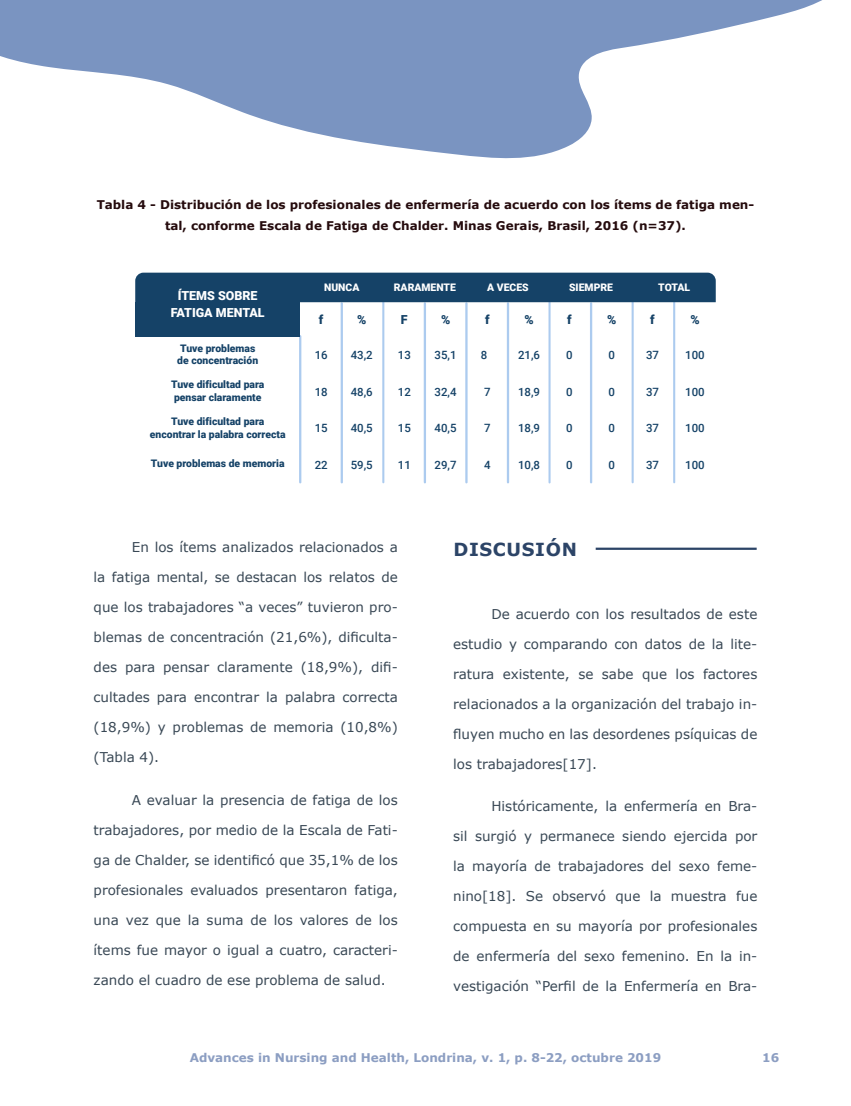
<style>
.page{position:relative;width:851px;height:1106px;background:#fff}
.page>*{position:absolute;margin:0;border:0;box-sizing:border-box;transform-origin:0 0}
.t1{font:700 18px "Verdana";letter-spacing:.035em;color:#2c4467}
.t2{font:13.5px "Verdana";color:#394855}
.t3{font:900 12.45px/17.1px "Roboto";color:#fff;text-align:center}
.t4{font:900 12.45px "Roboto";color:#154267}
.t5{font:700 12px/21px "Verdana";color:#250b0d;text-align:center}
.t6{font:700 12px "Verdana";color:#8c9ec2}
.t7{font:500 11.4px "Roboto";color:#154267}
.t8{font:900 10.35px/12.5px "Roboto";color:#154267}
.t9{font:900 10.35px "Roboto";color:#fff}
</style>
<div class="page">
<hr style="left:299px;top:336px;width:2px;height:146px;background:#accbef">
<hr style="left:340px;top:303px;width:3px;height:179px;background:#accbef">
<hr style="left:382px;top:298px;width:2px;height:184px;background:#accbef">
<hr style="left:423px;top:303px;width:3px;height:179px;background:#accbef">
<hr style="left:465px;top:303px;width:2px;height:179px;background:#accbef">
<hr style="left:506px;top:303px;width:3px;height:179px;background:#accbef">
<hr style="left:548px;top:298px;width:2px;height:184px;background:#accbef">
<hr style="left:590px;top:303px;width:2px;height:179px;background:#accbef">
<hr style="left:631px;top:298px;width:2px;height:184px;background:#accbef">
<hr style="left:673px;top:298px;width:2px;height:184px;background:#accbef">
<div style="left:135px;top:273px;width:580px;height:29px;background:#154267"></div>
<div style="left:135px;top:302px;width:165px;height:34px;background:#154267"></div>
<hr style="left:595px;top:547px;width:161px;height:3px;background:#2c4467">
<svg style="left:0;top:0;width:822px;height:159px;fill:#7a94c1"></svg>
<p class="t5" style="left:97px;top:194px;width:659px">Tabla 4 - Distribución de los profesionales de enfermería de acuerdo con los ítems de fatiga men&shy;tal, conforme Escala de Fatiga de Chalder. Minas Gerais, Brasil, 2016 (n=37).</p>
<p class="t3" style="left:171px;top:287px;width:95px">ÍTEMS SOBRE<br>FATIGA MENTAL</p>
<p class="t8" style="left:177px;top:341px;width:82px">Tuve problemas de concentración</p>
<p class="t8" style="left:171px;top:378px;width:95px">Tuve dificultad para pensar claramente</p>
<p class="t8" style="left:150px;top:415px;width:137px;text-align:center">Tuve dificultad para encontrar la palabra correcta</p>
<p class="t8" style="left:151px;top:457px;width:135px">Tuve problemas de memoria</p>
<p class="t9" style="left:324px;top:280px;width:37px">NUNCA</p>
<p class="t9" style="left:394px;top:280px;width:64px">RARAMENTE</p>
<p class="t9" style="left:487px;top:280px;width:43px">A VECES</p>
<p class="t9" style="left:569px;top:280px;width:45px">SIEMPRE</p>
<p class="t9" style="left:658px;top:280px;width:33px">TOTAL</p>
<p class="t4" style="left:319px;top:311px;width:6px">f</p>
<p class="t4" style="left:357px;top:311px;width:11px">%</p>
<p class="t4" style="left:401px;top:311px;width:8px">F</p>
<p class="t4" style="left:441px;top:311px;width:11px">%</p>
<p class="t4" style="left:485px;top:311px;width:6px">f</p>
<p class="t4" style="left:524px;top:311px;width:11px">%</p>
<p class="t4" style="left:567px;top:311px;width:6px">f</p>
<p class="t4" style="left:607px;top:311px;width:11px">%</p>
<p class="t4" style="left:650px;top:311px;width:6px">f</p>
<p class="t4" style="left:690px;top:311px;width:11px">%</p>
<p class="t7" style="left:314px;top:347px;width:14px">16</p>
<p class="t7" style="left:314px;top:384px;width:14px">18</p>
<p class="t7" style="left:314px;top:420px;width:14px">15</p>
<p class="t7" style="left:314px;top:456px;width:14px">22</p>
<p class="t7" style="left:351px;top:347px;width:23px">43,2</p>
<p class="t7" style="left:351px;top:384px;width:23px">48,6</p>
<p class="t7" style="left:351px;top:420px;width:23px">40,5</p>
<p class="t7" style="left:351px;top:456px;width:23px">59,5</p>
<p class="t7" style="left:398px;top:347px;width:14px">13</p>
<p class="t7" style="left:398px;top:384px;width:14px">12</p>
<p class="t7" style="left:398px;top:420px;width:14px">15</p>
<p class="t7" style="left:398px;top:456px;width:14px">11</p>
<p class="t7" style="left:434px;top:347px;width:23px">35,1</p>
<p class="t7" style="left:434px;top:384px;width:23px">32,4</p>
<p class="t7" style="left:434px;top:420px;width:23px">40,5</p>
<p class="t7" style="left:434px;top:456px;width:23px">29,7</p>
<p class="t7" style="left:481px;top:347px;width:8px">8</p>
<p class="t7" style="left:484px;top:384px;width:8px">7</p>
<p class="t7" style="left:484px;top:420px;width:8px">7</p>
<p class="t7" style="left:484px;top:456px;width:8px">4</p>
<p class="t7" style="left:518px;top:347px;width:23px">21,6</p>
<p class="t7" style="left:518px;top:384px;width:23px">18,9</p>
<p class="t7" style="left:518px;top:420px;width:23px">18,9</p>
<p class="t7" style="left:518px;top:456px;width:23px">10,8</p>
<p class="t7" style="left:566px;top:347px;width:8px">0</p>
<p class="t7" style="left:566px;top:384px;width:8px">0</p>
<p class="t7" style="left:566px;top:420px;width:8px">0</p>
<p class="t7" style="left:566px;top:456px;width:8px">0</p>
<p class="t7" style="left:608px;top:347px;width:8px">0</p>
<p class="t7" style="left:608px;top:384px;width:8px">0</p>
<p class="t7" style="left:608px;top:420px;width:8px">0</p>
<p class="t7" style="left:608px;top:456px;width:8px">0</p>
<p class="t7" style="left:646px;top:347px;width:14px">37</p>
<p class="t7" style="left:646px;top:384px;width:14px">37</p>
<p class="t7" style="left:646px;top:420px;width:14px">37</p>
<p class="t7" style="left:646px;top:456px;width:14px">37</p>
<p class="t7" style="left:685px;top:347px;width:21px">100</p>
<p class="t7" style="left:685px;top:384px;width:21px">100</p>
<p class="t7" style="left:685px;top:420px;width:21px">100</p>
<p class="t7" style="left:685px;top:456px;width:21px">100</p>
<p class="t2" style="left:132px;top:538px;width:267px">En los ítems analizados relacionados a</p>
<p class="t2" style="left:94px;top:568px;width:306px">la fatiga mental, se destacan los relatos de</p>
<p class="t2" style="left:94px;top:598px;width:306px">que los trabajadores “a veces” tuvieron pro-</p>
<p class="t2" style="left:94px;top:628px;width:306px">blemas de concentración (21,6%), dificulta-</p>
<p class="t2" style="left:94px;top:658px;width:306px">des para pensar claramente (18,9%), difi-</p>
<p class="t2" style="left:94px;top:688px;width:306px">cultades para encontrar la palabra correcta</p>
<p class="t2" style="left:94px;top:718px;width:306px">(18,9%) y problemas de memoria (10,8%)</p>
<p class="t2" style="left:94px;top:748px;width:67px">(Tabla 4).</p>
<p class="t2" style="left:132px;top:790px;width:267px">A evaluar la presencia de fatiga de los</p>
<p class="t2" style="left:94px;top:820px;width:306px">trabajadores, por medio de la Escala de Fati-</p>
<p class="t2" style="left:94px;top:850px;width:306px">ga de Chalder, se identificó que 35,1% de los</p>
<p class="t2" style="left:94px;top:880px;width:306px">profesionales evaluados presentaron fatiga,</p>
<p class="t2" style="left:94px;top:910px;width:306px">una vez que la suma de los valores de los</p>
<p class="t2" style="left:94px;top:940px;width:306px">ítems fue mayor o igual a cuatro, caracteri-</p>
<p class="t2" style="left:94px;top:970px;width:293px">zando el cuadro de ese problema de salud.</p>
<h1 class="t1" style="left:453px;top:536px;width:125px">DISCUSIÓN</h1>
<p class="t2" style="left:491px;top:604px;width:267px">De acuerdo con los resultados de este</p>
<p class="t2" style="left:453px;top:634px;width:306px">estudio y comparando con datos de la lite-</p>
<p class="t2" style="left:453px;top:664px;width:306px">ratura existente, se sabe que los factores</p>
<p class="t2" style="left:453px;top:694px;width:306px">relacionados a la organización del trabajo in-</p>
<p class="t2" style="left:453px;top:724px;width:306px">fluyen mucho en las desordenes psíquicas de</p>
<p class="t2" style="left:453px;top:754px;width:145px">los trabajadores[17].</p>
<p class="t2" style="left:491px;top:797px;width:267px">Históricamente, la enfermería en Bra-</p>
<p class="t2" style="left:453px;top:827px;width:306px">sil surgió y permanece siendo ejercida por</p>
<p class="t2" style="left:453px;top:857px;width:306px">la mayoría de trabajadores del sexo feme-</p>
<p class="t2" style="left:453px;top:887px;width:306px">nino[18]. Se observó que la muestra fue</p>
<p class="t2" style="left:453px;top:917px;width:306px">compuesta en su mayoría por profesionales</p>
<p class="t2" style="left:453px;top:947px;width:306px">de enfermería del sexo femenino. En la in-</p>
<p class="t2" style="left:453px;top:977px;width:306px">vestigación “Perfil de la Enfermería en Bra-</p>
<p class="t6" style="left:190px;top:1049px;width:473px">Advances in Nursing and Health, Londrina, v. 1, p. 8-22, octubre 2019</p>
<p class="t6" style="left:762px;top:1049px;width:19px">16</p>
</div>
